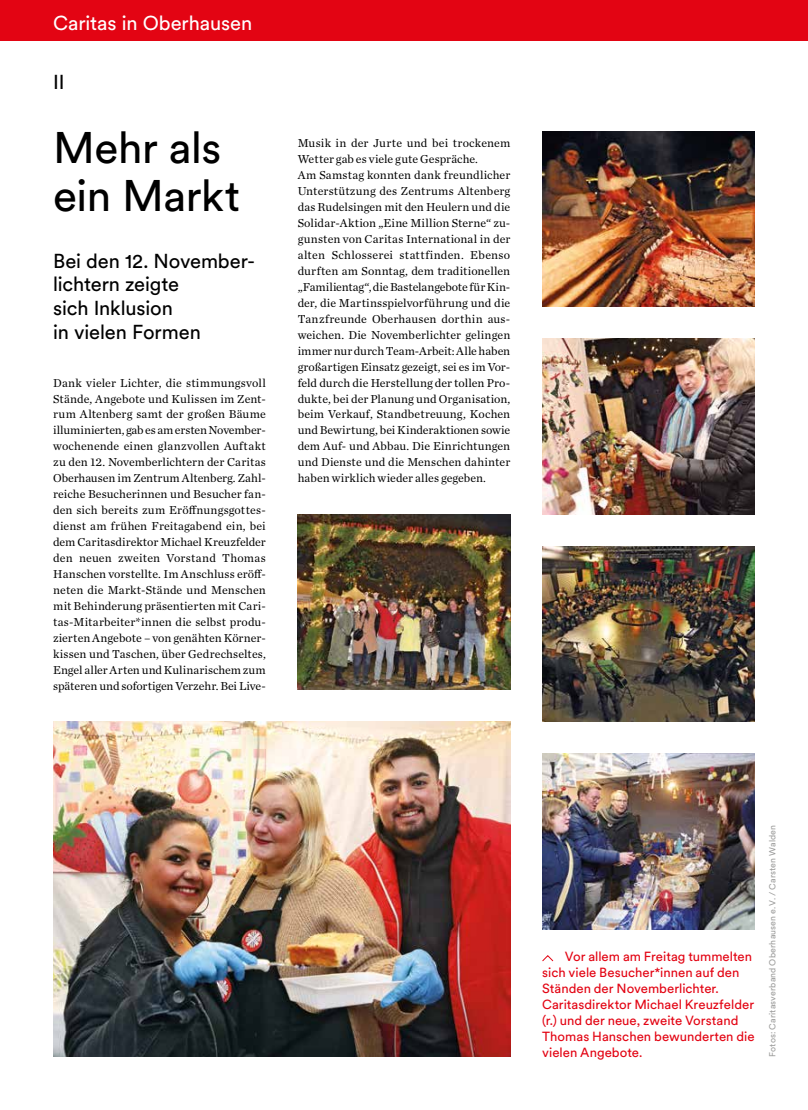
<style>
.page{position:relative;width:808px;height:1110px;background:#fff}
.page>*{position:absolute;margin:0;border:0;box-sizing:border-box;transform-origin:0 0}
.t1{font:43.75px/47.9px "Circular XX";letter-spacing:-.01em;color:#000}
.t2{font:20px/23.8px "Circular XX";letter-spacing:-.005em;color:#000}
.t3{font:20px "Circular XX";letter-spacing:-.005em;color:#fff}
.t4{font:13.12px/16px "Circular XX";color:#e30413}
.t5{font:12px/16px "Chronicle Text G1";letter-spacing:.005em;color:#000;text-align:justify}
.t6{font:8.75px "Circular XX";letter-spacing:.015em;color:#9d9d9c}
</style>
<div class="page">
<div style="left:0;top:0;width:808px;height:41px;background:#e30413"></div>
<img style="left:542px;top:753px;width:213px;height:175px">
<img style="left:53px;top:721px;width:457px;height:335px">
<img style="left:542px;top:546px;width:213px;height:175px">
<img style="left:298px;top:514px;width:212px;height:175px">
<img style="left:542px;top:338px;width:213px;height:176px">
<img style="left:542px;top:131px;width:213px;height:175px">
<svg style="left:542px;top:955px;width:12px;height:7px"></svg>
<h2 class="t3" style="left:53px;top:10px;width:201px">Caritas in Oberhausen</h2>
<h2 class="t2" style="left:53px;top:69px;width:13px">II</h2>
<h1 class="t1" style="left:53px;top:122px;width:188px">Mehr als ein Markt</h1>
<h2 class="t2" style="left:53px;top:248px;width:203px">Bei den 12. November&shy;lichtern zeigte<br>sich Inklusion<br>in vielen Formen</h2>
<p class="t5" style="left:53px;top:374px;width:214px">Dank vieler Lichter, die stimmungsvoll Stände, Angebote und Kulissen im Zent&shy;rum Altenberg samt der großen Bäume illuminierten, gab es am ersten November&shy;wochenende einen glanzvollen Auftakt zu den 12. Novemberlichtern der Caritas Oberhausen im Zentrum Altenberg. Zahl&shy;reiche Besucherinnen und Besucher fan&shy;den sich bereits zum Eröffnungsgottes&shy;dienst am frühen Freitagabend ein, bei dem Caritasdirektor Michael Kreuzfelder den neuen zweiten Vorstand Thomas Hanschen vorstellte. Im Anschluss eröff&shy;neten die Markt-Stände und Menschen mit Behinderung präsentierten mit Cari&shy;tas-Mitarbeiter*innen die selbst produ&shy;zierten Angebote – von genähten Körner&shy;kissen und Taschen, über Gedrechseltes, Engel aller Arten und Kulinarischem zum späteren und sofortigen Verzehr. Bei Live-</p>
<p class="t5" style="left:298px;top:134px;width:214px;text-align:left">Musik in der Jurte und bei trockenem Wetter gab es viele gute Gespräche.<br>Am Samstag konnten dank freundlicher Unterstützung des Zentrums Altenberg das Rudelsingen mit den Heulern und die Solidar-Aktion „Eine Million Sterne“ zu&shy;gunsten von Caritas International in der alten Schlosserei stattfinden. Ebenso durften am Sonntag, dem traditionellen „Familientag“, die Bastelangebote für Kin&shy;der, die Martinsspielvorführung und die Tanzfreunde Oberhausen dorthin aus&shy;weichen. Die Novemberlichter gelingen immer nur durch Team-Arbeit: Alle haben großartigen Einsatz gezeigt, sei es im Vor&shy;feld durch die Herstellung der tollen Pro&shy;dukte, bei der Planung und Organisation, beim Verkauf, Standbetreuung, Kochen und Bewirtung, bei Kinderaktionen sowie dem Auf- und Abbau. Die Einrichtungen und Dienste und die Menschen dahinter haben wirklich wieder alles gegeben.</p>
<p class="t4" style="left:542px;top:947px;width:214px;text-indent:23px">Vor allem am Freitag tummelten sich viele Besucher*innen auf den<br>Ständen der Novemberlichter.<br>Caritasdirektor Michael Kreuzfelder (r.) und der neue, zweite Vorstand<br>Thomas Hanschen bewunderten die vielen Angebote.</p>
<p class="t6" style="left:767px;top:1056px;width:233px;rotate:-90deg">Fotos: Caritasverband Oberhausen e.V. / Carsten Walden</p>
</div>
